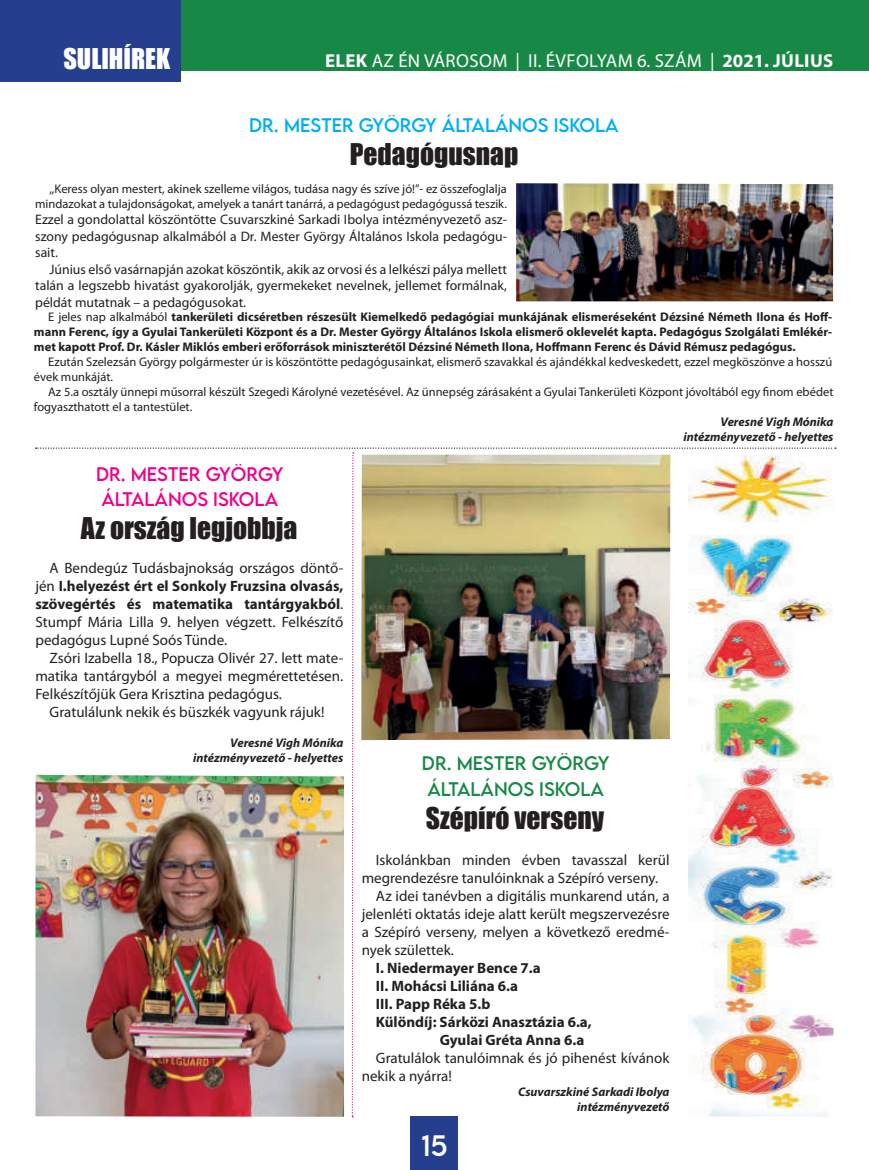
<style>
.page{position:relative;width:869px;height:1170px;background:#fff}
.page>*{position:absolute;margin:0;border:0;box-sizing:border-box;transform-origin:0 0}
.t1{font:27.5px "Impact";color:#231f20}
.t2{font:26.25px "Impact";color:#fff}
.t3{font:26.25px "LEMONMILK";color:#fff}
.t4{font:18.75px "Myriad Pro";letter-spacing:.02em;color:#fff}
.t5{font:17.5px "LEMONMILK";color:#00aeef}
.t6{font:17.5px/25.5px "LEMONMILK";color:#ed028c;text-align:center}
.t7{font:17.5px/25.5px "LEMONMILK";color:#188847;text-align:center}
.t8{font:15px/18px "Myriad Pro";color:#231f20;text-align:justify}
.t9{font:700 15px "Myriad Pro";color:#231f20}
.t10{font:13.75px/16.5px "Myriad Pro";color:#231f20;text-align:justify}
.t11{font:12.5px/15px "Myriad Pro";color:#231f20}
.t12{font:700 12.5px/15px "Myriad Pro";color:#231f20;text-align:justify}
.t13{font:italic 700 12.5px/15px "Myriad Pro";color:#231f20;text-align:right}
.s1{font-weight:700}
.s2{font-weight:400}
</style>
<div class="page">
<div style="left:181px;top:0;width:687px;height:71px;background:#188847"></div>
<div style="left:0;top:0;width:181px;height:81px;background:#253f8e"></div>
<div style="left:410px;top:1116px;width:48px;height:53px;background:#253f8e"></div>
<img style="left:516px;top:183px;width:316px;height:118px">
<img style="left:35px;top:447px;width:800px;height:670px">
<img style="left:361px;top:454px;width:309px;height:286px">
<img style="left:687px;top:455px;width:146px;height:661px">
<h2 class="t2" style="left:63px;top:46px;width:108px">SULIHÍREK</h2>
<p class="t4" style="left:325px;top:52px;width:509px"><span class="s1">ELEK</span> AZ ÉN VÁROSOM | II. ÉVFOLYAM 6. SZÁM | <span class="s1">2021. JÚLIUS</span></p>
<p class="t5" style="left:249px;top:116px;width:371px">DR. MESTER GYÖRGY ÁLTALÁNOS ISKOLA</p>
<h1 class="t1" style="left:349px;top:141px;width:170px">Pedagógusnap</h1>
<p class="t11" style="left:35px;top:181px;width:473px;text-align:right">,,Keress olyan mestert, akinek szelleme világos, tudása nagy és szíve jó!”- ez összefoglalja mindazokat a tulajdonságokat, amelyek a tanárt tanárrá, a pedagógust pedagógussá teszik.</p>
<p class="t10" style="left:35px;top:212px;width:473px">Ezzel a gondolattal köszöntötte Csuvarszkiné Sarkadi Ibolya intézményvezető asz&shy;szony pedagógusnap alkalmából a Dr. Mester György Általános Iskola pedagógu&shy;sait.</p>
<p class="t10" style="left:35px;top:261px;width:473px;text-indent:14px">Június első vasárnapján azokat köszöntik, akik az orvosi és a lelkészi pálya mellett talán a legszebb hivatást gyakorolják, gyermekeket nevelnek, jellemet formálnak, példát mutatnak – a pedagógusokat.</p>
<p class="t12" style="left:34px;top:310px;width:799px;text-indent:14px"><span class="s2">E jeles nap alkalmából</span> tankerületi dicséretben részesült Kiemelkedő pedagógiai munkájának elismeréseként Dézsiné Németh Ilona és Hoff&shy;mann Ferenc, így a Gyulai Tankerületi Központ és a Dr. Mester György Általános Iskola elismerő oklevelét kapta. Pedagógus Szolgálati Emlékér&shy;met kapott Prof. Dr. Kásler Miklós emberi erőforrások miniszterétől Dézsiné Németh Ilona, Hoffmann Ferenc és Dávid Rémusz pedagógus.</p>
<p class="t11" style="left:34px;top:355px;width:799px;text-indent:14px">Ezután Szelezsán György polgármester úr is köszöntötte pedagógusainkat, elismerő szavakkal és ajándékkal kedveskedett, ezzel megköszönve a hosszú évek munkáját.</p>
<p class="t11" style="left:34px;top:385px;width:800px;text-indent:14px">Az 5.a osztály ünnepi műsorral készült Szegedi Károlyné vezetésével. Az ünnepség zárásaként a Gyulai Tankerületi Központ jóvoltából egy finom ebédet fogyaszthatott el a tantestület.</p>
<p class="t13" style="left:683px;top:416px;width:151px">Veresné Vigh Mónika intézményvezető - helyettes</p>
<p class="t6" style="left:96px;top:462px;width:189px">DR. MESTER GYÖRGY<br>ÁLTALÁNOS ISKOLA</p>
<h1 class="t1" style="left:81px;top:515px;width:218px">Az ország legjobbja</h1>
<p class="t8" style="left:35px;top:560px;width:309px;text-indent:14px">A Bendegúz Tudásbajnokság országos döntő&shy;jén <span class="s1">I.helyezést ért el Sonkoly Fruzsina olvasás, szövegértés és matematika tantárgyakból</span>.<br>Stumpf Mária Lilla 9. helyen végzett. Felkészítő pedagógus Lupné Soós Tünde.</p>
<p class="t8" style="left:35px;top:650px;width:309px;text-indent:14px">Zsóri Izabella 18., Popucza Olivér 27. lett mate&shy;matika tantárgyból a megyei megmérettetésen.<br>Felkészítőjük Gera Krisztina pedagógus.</p>
<p class="t8" style="left:50px;top:704px;width:276px">Gratulálunk nekik és büszkék vagyunk rájuk!</p>
<p class="t13" style="left:193px;top:736px;width:151px">Veresné Vigh Mónika intézményvezető - helyettes</p>
<p class="t7" style="left:422px;top:751px;width:189px">DR. MESTER GYÖRGY<br>ÁLTALÁNOS ISKOLA</p>
<h1 class="t1" style="left:426px;top:804px;width:180px">Szépíró verseny</h1>
<p class="t8" style="left:376px;top:851px;width:295px">Iskolánkban minden évben tavasszal kerül</p>
<p class="t8" style="left:361px;top:869px;width:298px">megrendezésre tanulóinknak a Szépíró verseny.</p>
<p class="t8" style="left:376px;top:887px;width:295px">Az idei tanévben a digitális munkarend után, a</p>
<p class="t8" style="left:361px;top:905px;width:309px">jelenléti oktatás ideje alatt került megszervezésre</p>
<p class="t8" style="left:361px;top:923px;width:309px">a Szépíró verseny, melyen a következő eredmé-</p>
<p class="t8" style="left:361px;top:941px;width:94px">nyek születtek.</p>
<p class="t9" style="left:376px;top:960px;width:166px">I. Niedermayer Bence 7.a</p>
<p class="t9" style="left:376px;top:978px;width:143px">II. Mohácsi Liliána 6.a</p>
<p class="t9" style="left:376px;top:996px;width:116px">III. Papp Réka 5.b</p>
<p class="t9" style="left:376px;top:1014px;width:217px">Különdíj: Sárközi Anasztázia 6.a,</p>
<p class="t9" style="left:439px;top:1032px;width:146px">Gyulai Gréta Anna 6.a</p>
<p class="t8" style="left:361px;top:1049px;width:309px;text-indent:14px">Gratulálok tanulóimnak és jó pihenést kívánok nekik a nyárra!</p>
<p class="t13" style="left:518px;top:1085px;width:153px">Csuvarszkiné Sarkadi Ibolya intézményvezető</p>
<h2 class="t3" style="left:421px;top:1131px;width:27px">15</h2>
</div>
